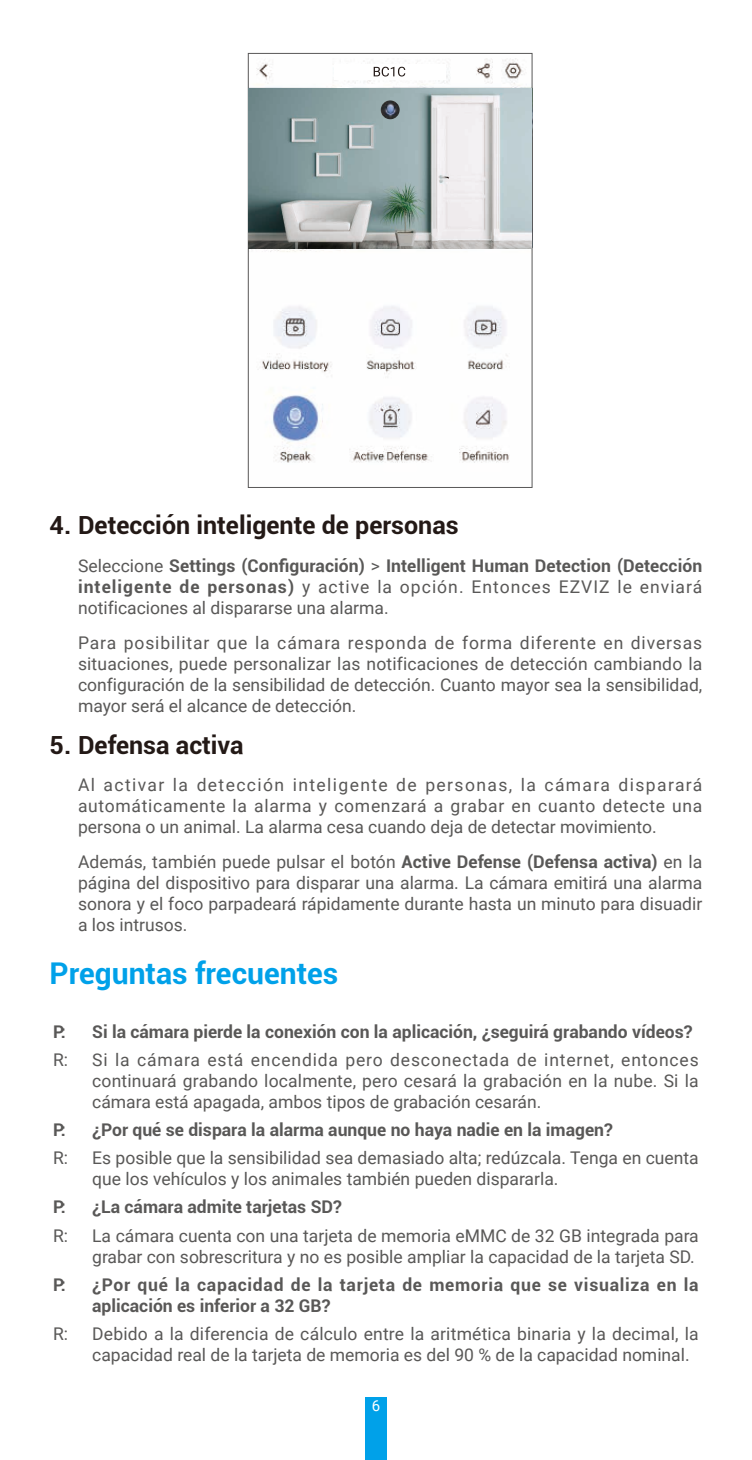
<style>
.page{position:relative;width:752px;height:1460px;background:#fff}
.page>*{position:absolute;margin:0;border:0;box-sizing:border-box;transform-origin:0 0}
.t1{font:700 30px "Roboto";color:#00a1e9}
.t2{font:700 25px "Roboto";color:#231916}
.t3{font:17.5px/21px "Roboto";color:#595857;text-align:justify}
.t4{font:700 17.5px "Roboto";color:#595857}
.t5{font:700 17.5px/21px "Roboto";letter-spacing:.04em;color:#595857}
.t6{font:15px "Roboto";color:#fff}
.s1{font-weight:700}
</style>
<div class="page">
<div style="left:365px;top:1398px;width:21px;height:62px;background:#00a1e9"></div>
<img style="left:250px;top:58px;width:280px;height:405px">
<img style="left:248px;top:89px;width:283px;height:159px">
<div style="left:334px;top:64px;width:112px;height:15px;background:#fff"></div>
<svg style="left:373px;top:67px;width:32px;height:10px"></svg>
<img style="left:380px;top:100px;width:19px;height:19px;border-radius:9px">
<h2 class="t2" style="left:50px;top:507px;width:410px">4. Detección inteligente de personas</h2>
<p class="t3" style="left:78px;top:554px;width:625px">Seleccione <span class="s1">Settings (Configuración)</span> &gt; <span class="s1">Intelligent Human Detection (Detección inteligente de personas)</span> y active la opción. Entonces EZVIZ le enviará notificaciones al dispararse una alarma.</p>
<p class="t3" style="left:78px;top:631px;width:625px">Para posibilitar que la cámara responda de forma diferente en diversas situaciones, puede personalizar las notificaciones de detección cambiando la configuración de la sensibilidad de detección. Cuanto mayor sea la sensibilidad, mayor será el alcance de detección.</p>
<h2 class="t2" style="left:50px;top:727px;width:195px">5. Defensa activa</h2>
<p class="t3" style="left:78px;top:774px;width:625px">Al activar la detección inteligente de personas, la cámara disparará automáticamente la alarma y comenzará a grabar en cuanto detecte una persona o un animal. La alarma cesa cuando deja de detectar movimiento.</p>
<p class="t3" style="left:78px;top:851px;width:625px">Además, también puede pulsar el botón <span class="s1">Active Defense (Defensa activa)</span> en la página del dispositivo para disparar una alarma. La cámara emitirá una alarma sonora y el foco parpadeará rápidamente durante hasta un minuto para disuadir a los intrusos.</p>
<h1 class="t1" style="left:50px;top:952px;width:290px">Preguntas frecuentes</h1>
<p class="t4" style="left:53px;top:1019px;width:14px">P:</p>
<p class="t4" style="left:92px;top:1019px;width:601px">Si la cámara pierde la conexión con la aplicación, ¿seguirá grabando vídeos?</p>
<p class="t3" style="left:53px;top:1049px;width:17px">R:</p>
<p class="t3" style="left:92px;top:1049px;width:607px">Si la cámara está encendida pero desconectada de internet, entonces continuará grabando localmente, pero cesará la grabación en la nube. Si la cámara está apagada, ambos tipos de grabación cesarán.</p>
<p class="t4" style="left:53px;top:1118px;width:14px">P:</p>
<p class="t4" style="left:92px;top:1118px;width:522px">¿Por qué se dispara la alarma aunque no haya nadie en la imagen?</p>
<p class="t3" style="left:53px;top:1147px;width:17px">R:</p>
<p class="t3" style="left:92px;top:1147px;width:607px">Es posible que la sensibilidad sea demasiado alta; redúzcala. Tenga en cuenta que los vehículos y los animales también pueden dispararla.</p>
<p class="t4" style="left:53px;top:1195px;width:14px">P:</p>
<p class="t4" style="left:92px;top:1195px;width:251px">¿La cámara admite tarjetas SD?</p>
<p class="t3" style="left:53px;top:1224px;width:17px">R:</p>
<p class="t3" style="left:92px;top:1224px;width:607px">La cámara cuenta con una tarjeta de memoria eMMC de 32 GB integrada para grabar con sobrescritura y no es posible ampliar la capacidad de la tarjeta SD.</p>
<p class="t4" style="left:53px;top:1272px;width:14px">P:</p>
<p class="t5" style="left:92px;top:1273px;width:607px">¿Por qué la capacidad de la tarjeta de memoria que se visualiza en la aplicación es inferior a 32 GB?</p>
<p class="t3" style="left:53px;top:1322px;width:17px">R:</p>
<p class="t3" style="left:92px;top:1322px;width:607px">Debido a la diferencia de cálculo entre la aritmética binaria y la decimal, la capacidad real de la tarjeta de memoria es del 90 % de la capacidad nominal.</p>
<p class="t6" style="left:371px;top:1395px;width:10px">6</p>
</div>
